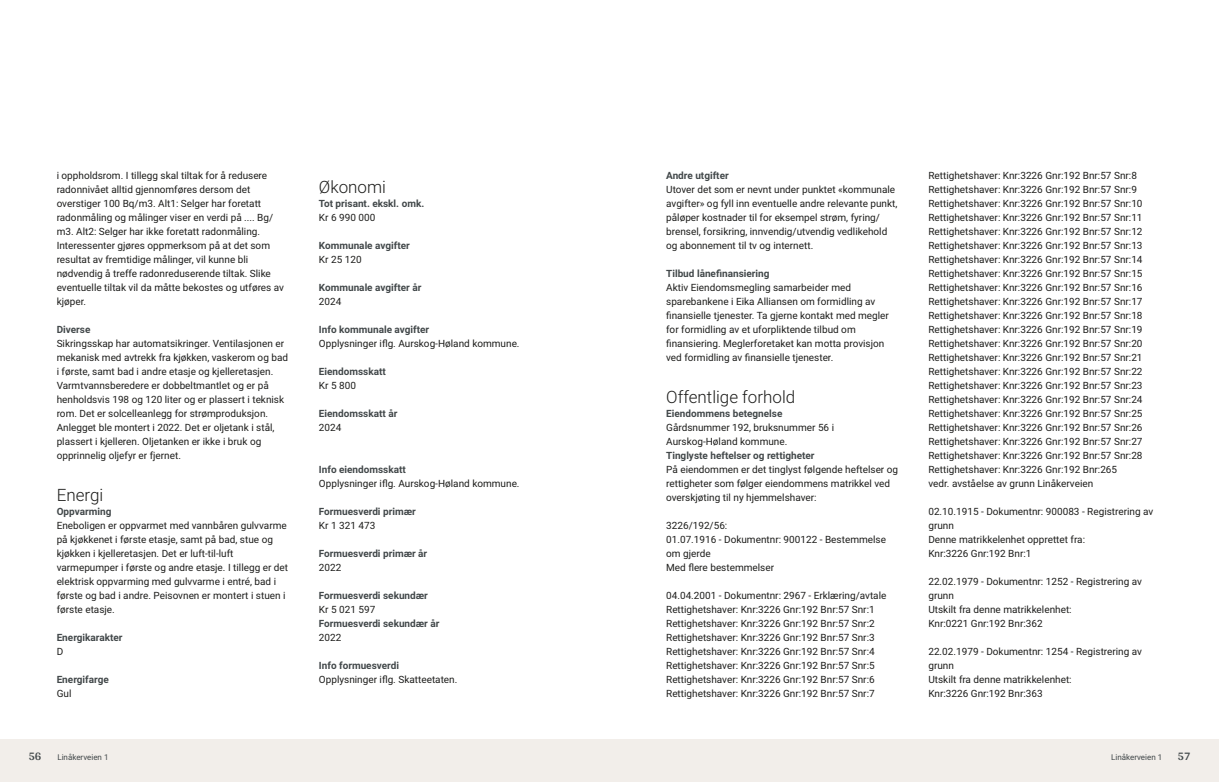
<style>
.page{position:relative;width:1219px;height:782px;background:#fff}
.page>*{position:absolute;margin:0;border:0;box-sizing:border-box;transform-origin:0 0}
.t1{font:300 17px "Roboto";color:#1d1d1b}
.t2{font:700 12px "Arya";color:#414749}
.t3{font:10px/14px "Roboto";color:#1d1d1b}
.t4{font:700 10px "Roboto";color:#414749}
.t5{font:8px "Roboto";color:#414749}
</style>
<div class="page">
<div style="left:0;top:739px;width:612px;height:42px;background:#f2eeea"></div>
<div style="left:607px;top:739px;width:612px;height:42px;background:#f2eeea"></div>
<p class="t3" style="left:57px;top:167px;width:229px">i oppholdsrom. I tillegg skal tiltak for å redusere radonnivået alltid gjennomføres dersom det overstiger 100 Bq/ m3. Alt1: Selger har foretatt radonmåling og målinger viser en verdi på .... Bg/ m3. Alt2: Selger har ikke foretatt radonmåling.<br>Interessenter gjøres oppmerksom på at det som resultat av fremtidige målinger, vil kunne bli nødvendig å treffe radonreduserende tiltak. Slike eventuelle tiltak vil da måtte bekostes og utføres av kjøper.</p>
<p class="t4" style="left:57px;top:322px;width:35px">Diverse</p>
<p class="t3" style="left:57px;top:335px;width:233px">Sikringsskap har automatsikringer. Ventilasjonen er mekanisk med avtrekk fra kjøkken, vaskerom og bad i første, samt bad i andre etasje og kjelleretasjen.<br>Varmtvannsberedere er dobbeltmantlet og er på henholdsvis 198 og 120 liter og er plassert i teknisk rom. Det er solcelleanlegg for strømproduksjon.<br>Anlegget ble montert i 2022. Det er oljetank i stål, plassert i kjelleren. Oljetanken er ikke i bruk og opprinnelig oljefyr er fjernet.</p>
<h1 class="t1" style="left:57px;top:482px;width:48px">Energi</h1>
<p class="t4" style="left:57px;top:504px;width:56px">Oppvarming</p>
<p class="t3" style="left:57px;top:517px;width:233px">Eneboligen er oppvarmet med vannbåren gulvvarme på kjøkkenet i første etasje, samt på bad, stue og kjøkken i kjelleretasjen. Det er luft‑til‑luft varmepumper i første og andre etasje. I tillegg er det elektrisk oppvarming med gulvvarme i entré, bad i første og bad i andre. Peisovnen er montert i stuen i første etasje.</p>
<p class="t4" style="left:57px;top:630px;width:67px">Energikarakter</p>
<p class="t3" style="left:57px;top:643px;width:8px">D</p>
<p class="t4" style="left:57px;top:672px;width:54px">Energifarge</p>
<p class="t3" style="left:57px;top:685px;width:16px">Gul</p>
<p class="t2" style="left:28px;top:749px;width:15px">56</p>
<p class="t5" style="left:57px;top:751px;width:53px">Linåkerveien 1</p>
<h1 class="t1" style="left:319px;top:174px;width:69px">Økonomi</h1>
<p class="t4" style="left:319px;top:196px;width:107px">Tot prisant. ekskl. omk.</p>
<p class="t3" style="left:319px;top:209px;width:58px">Kr 6 990 000</p>
<p class="t4" style="left:319px;top:238px;width:92px">Kommunale avgifter</p>
<p class="t3" style="left:319px;top:251px;width:44px">Kr 25 120</p>
<p class="t4" style="left:319px;top:280px;width:104px">Kommunale avgifter år</p>
<p class="t3" style="left:319px;top:293px;width:24px">2024</p>
<p class="t4" style="left:319px;top:322px;width:112px">Info kommunale avgifter</p>
<p class="t3" style="left:319px;top:335px;width:202px">Opplysninger iflg. Aurskog‑Høland kommune.</p>
<p class="t4" style="left:319px;top:364px;width:68px">Eiendomsskatt</p>
<p class="t3" style="left:319px;top:377px;width:39px">Kr 5 800</p>
<p class="t4" style="left:319px;top:406px;width:80px">Eiendomsskatt år</p>
<p class="t3" style="left:319px;top:419px;width:24px">2024</p>
<p class="t4" style="left:319px;top:462px;width:88px">Info eiendomsskatt</p>
<p class="t3" style="left:319px;top:475px;width:202px">Opplysninger iflg. Aurskog‑Høland kommune.</p>
<p class="t4" style="left:319px;top:504px;width:98px">Formuesverdi primær</p>
<p class="t3" style="left:319px;top:517px;width:58px">Kr 1 321 473</p>
<p class="t4" style="left:319px;top:546px;width:110px">Formuesverdi primær år</p>
<p class="t3" style="left:319px;top:559px;width:24px">2022</p>
<p class="t4" style="left:319px;top:588px;width:111px">Formuesverdi sekundær</p>
<p class="t3" style="left:319px;top:601px;width:58px">Kr 5 021 597</p>
<p class="t4" style="left:319px;top:616px;width:122px">Formuesverdi sekundær år</p>
<p class="t3" style="left:319px;top:629px;width:24px">2022</p>
<p class="t4" style="left:319px;top:658px;width:82px">Info formuesverdi</p>
<p class="t3" style="left:319px;top:671px;width:140px">Opplysninger iflg. Skatteetaten.</p>
<p class="t4" style="left:666px;top:168px;width:64px">Andre utgifter</p>
<p class="t3" style="left:666px;top:181px;width:233px">Utover det som er nevnt under punktet «kommunale avgifter» og fyll inn eventuelle andre relevante punkt, påløper kostnader til for eksempel strøm, fyring/ brensel, forsikring, innvendig/ utvendig vedlikehold og abonnement til tv og internett.</p>
<p class="t4" style="left:666px;top:266px;width:105px">Tilbud lånefinansiering</p>
<p class="t3" style="left:666px;top:279px;width:224px">Aktiv Eiendomsmegling samarbeider med sparebankene i Eika Alliansen om formidling av finansielle tjenester. Ta gjerne kontakt med megler for formidling av et uforpliktende tilbud om finansiering. Meglerforetaket kan motta provisjon ved formidling av finansielle tjenester.</p>
<h1 class="t1" style="left:666px;top:384px;width:131px">Offentlige forhold</h1>
<p class="t4" style="left:666px;top:406px;width:118px">Eiendommens betegnelse</p>
<p class="t3" style="left:666px;top:419px;width:169px">Gårdsnummer 192, bruksnummer 56 i<br>Aurskog‑Høland kommune.</p>
<p class="t4" style="left:666px;top:448px;width:150px">Tinglyste heftelser og rettigheter</p>
<p class="t3" style="left:666px;top:461px;width:233px">På eiendommen er det tinglyst følgende heftelser og rettigheter som følger eiendommens matrikkel ved overskjøting til ny hjemmelshaver:</p>
<p class="t3" style="left:666px;top:517px;width:221px">3226/ 192/ 56:<br>01.07.1916 ‑ Dokumentnr: 900122 ‑ Bestemmelse om gjerde<br>Med flere bestemmelser</p>
<p class="t3" style="left:666px;top:587px;width:222px">04.04.2001 ‑ Dokumentnr: 2967 ‑ Erklæring/ avtale Rettighetshaver: Knr:3226 Gnr:192 Bnr:57 Snr:1<br>Rettighetshaver: Knr:3226 Gnr:192 Bnr:57 Snr:2<br>Rettighetshaver: Knr:3226 Gnr:192 Bnr:57 Snr:3<br>Rettighetshaver: Knr:3226 Gnr:192 Bnr:57 Snr:4<br>Rettighetshaver: Knr:3226 Gnr:192 Bnr:57 Snr:5<br>Rettighetshaver: Knr:3226 Gnr:192 Bnr:57 Snr:6<br>Rettighetshaver: Knr:3226 Gnr:192 Bnr:57 Snr:7</p>
<p class="t3" style="left:928px;top:167px;width:216px">Rettighetshaver: Knr:3226 Gnr:192 Bnr:57 Snr:8<br>Rettighetshaver: Knr:3226 Gnr:192 Bnr:57 Snr:9<br>Rettighetshaver: Knr:3226 Gnr:192 Bnr:57 Snr:10<br>Rettighetshaver: Knr:3226 Gnr:192 Bnr:57 Snr:11<br>Rettighetshaver: Knr:3226 Gnr:192 Bnr:57 Snr:12<br>Rettighetshaver: Knr:3226 Gnr:192 Bnr:57 Snr:13<br>Rettighetshaver: Knr:3226 Gnr:192 Bnr:57 Snr:14<br>Rettighetshaver: Knr:3226 Gnr:192 Bnr:57 Snr:15<br>Rettighetshaver: Knr:3226 Gnr:192 Bnr:57 Snr:16<br>Rettighetshaver: Knr:3226 Gnr:192 Bnr:57 Snr:17<br>Rettighetshaver: Knr:3226 Gnr:192 Bnr:57 Snr:18<br>Rettighetshaver: Knr:3226 Gnr:192 Bnr:57 Snr:19<br>Rettighetshaver: Knr:3226 Gnr:192 Bnr:57 Snr:20<br>Rettighetshaver: Knr:3226 Gnr:192 Bnr:57 Snr:21<br>Rettighetshaver: Knr:3226 Gnr:192 Bnr:57 Snr:22<br>Rettighetshaver: Knr:3226 Gnr:192 Bnr:57 Snr:23<br>Rettighetshaver: Knr:3226 Gnr:192 Bnr:57 Snr:24<br>Rettighetshaver: Knr:3226 Gnr:192 Bnr:57 Snr:25<br>Rettighetshaver: Knr:3226 Gnr:192 Bnr:57 Snr:26<br>Rettighetshaver: Knr:3226 Gnr:192 Bnr:57 Snr:27<br>Rettighetshaver: Knr:3226 Gnr:192 Bnr:57 Snr:28<br>Rettighetshaver: Knr:3226 Gnr:192 Bnr:265<br>vedr. avståelse av grunn Linåkerveien</p>
<p class="t3" style="left:928px;top:503px;width:226px">02.10.1915 ‑ Dokumentnr: 900083 ‑ Registrering av grunn<br>Denne matrikkelenhet opprettet fra:<br>Knr:3226 Gnr:192 Bnr:1</p>
<p class="t3" style="left:928px;top:573px;width:215px">22.02.1979 ‑ Dokumentnr: 1252 ‑ Registrering av grunn<br>Utskilt fra denne matrikkelenhet:<br>Knr:0221 Gnr:192 Bnr:362</p>
<p class="t3" style="left:928px;top:643px;width:215px">22.02.1979 ‑ Dokumentnr: 1254 ‑ Registrering av grunn<br>Utskilt fra denne matrikkelenhet:<br>Knr:3226 Gnr:192 Bnr:363</p>
<p class="t5" style="left:1111px;top:751px;width:53px">Linåkerveien 1</p>
<p class="t2" style="left:1177px;top:749px;width:15px">57</p>
</div>
